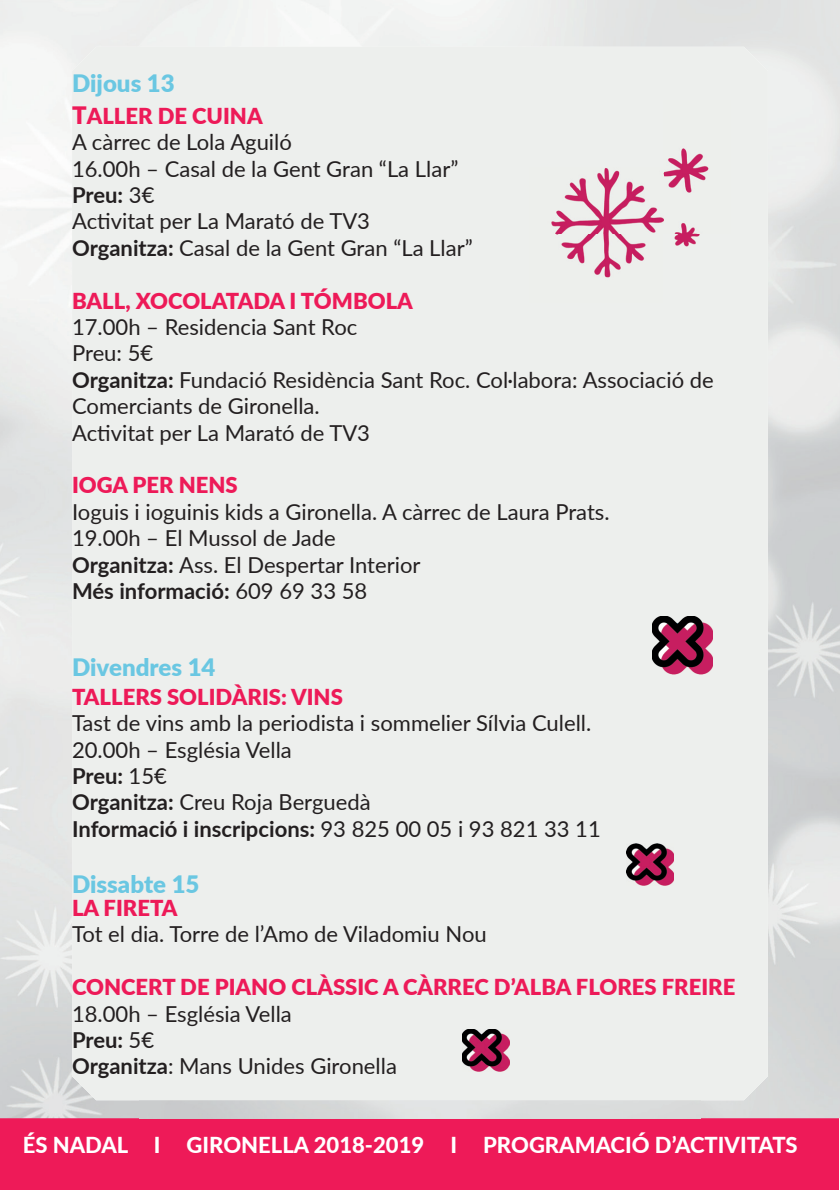
<style>
.page{position:relative;width:840px;height:1191px;background:#fff}
.page>*{position:absolute;margin:0;border:0;box-sizing:border-box;transform-origin:0 0}
.t1{font:900 24px "Lato";color:#6ac7e2}
.t2{font:22px/26.4px "Lato";color:#231f20}
.t3{font:900 22px "Lato";color:#ed1a58}
.t4{font:800 22px "Lato";color:#fff}
.s1{font-weight:900;font-size:24px;color:#ed1a58}
.s2{font-weight:900;color:#ed1a58}
.s3{font-weight:700}
</style>
<div class="page">
<div style="left:0;top:1118px;width:838px;height:72px;background:#ee1a58"></div>
<img style="left:0;top:0;width:139px;height:1118px">
<img style="left:700px;top:69px;width:139px;height:1049px">
<div style="left:72px;top:47px;width:695px;height:1053px;background:#edefed"></div>
<img style="left:528px;top:100px;width:202px;height:202px">
<img style="left:651px;top:616px;width:61px;height:58px">
<img style="left:626px;top:843px;width:47px;height:42px">
<img style="left:462px;top:1029px;width:47px;height:42px">
<p class="t1" style="left:72px;top:65px;width:104px">Dijous 13</p>
<p class="t2" style="left:72px;top:102px;width:402px"><span class="s1">T</span><span class="s2">ALLER DE CUINA<br></span>A càrrec de Lola Aguiló<br>16.00h – Casal de la Gent Gran “La Llar”<br><span class="s3">Preu:</span> 3€<br>Activitat per La Marató de TV3<br><span class="s3">Organitza:</span> Casal de la Gent Gran “La Llar”</p>
<p class="t3" style="left:72px;top:284px;width:342px">BALL, XOCOLATADA I TÓMBOLA</p>
<p class="t2" style="left:72px;top:313px;width:642px">17.00h – Residencia Sant Roc<br>Preu: 5€<br><span class="s3">Organitza:</span> Fundació Residència Sant Roc. Col·labora: Associació de<br>Comerciants de Gironella.<br>Activitat per La Marató de TV3</p>
<p class="t3" style="left:72px;top:469px;width:167px">IOGA PER NENS</p>
<p class="t2" style="left:72px;top:498px;width:539px">Ioguis i ioguinis kids a Gironella. A càrrec de Laura Prats.<br>19.00h – El Mussol de Jade<br><span class="s3">Organitza:</span> Ass. El Despertar Interior<br><span class="s3">Més informació:</span> 609 69 33 58</p>
<p class="t1" style="left:72px;top:649px;width:145px">Divendres 14</p>
<p class="t3" style="left:72px;top:680px;width:272px">TALLERS SOLIDÀRIS: VINS</p>
<p class="t2" style="left:72px;top:709px;width:530px">Tast de vins amb la periodista i sommelier Sílvia Culell.<br>20.00h – Església Vella<br><span class="s3">Preu:</span> 15€<br><span class="s3">Organitza:</span> Creu Roja Berguedà<br><span class="s3">Informació i inscripcions:</span> 93 825 00 05 i 93 821 33 11</p>
<p class="t1" style="left:72px;top:866px;width:129px">Dissabte 15</p>
<p class="t3" style="left:72px;top:891px;width:107px">LA FIRETA</p>
<p class="t2" style="left:72px;top:920px;width:416px">Tot el dia. Torre de l’Amo de Viladomiu Nou</p>
<p class="t3" style="left:72px;top:970px;width:664px">CONCERT DE PIANO CLÀSSIC A CÀRREC D’ALBA FLORES FREIRE</p>
<p class="t2" style="left:72px;top:999px;width:326px">18.00h – Església Vella<br><span class="s3">Preu:</span> 5€<br><span class="s3">Organitza</span>: Mans Unides Gironella</p>
<p class="t4" style="left:23px;top:1129px;width:776px">ÉS NADAL I GIRONELLA 2018-2019 I PROGRAMACIÓ D’ACTIVITATS</p>
</div>
